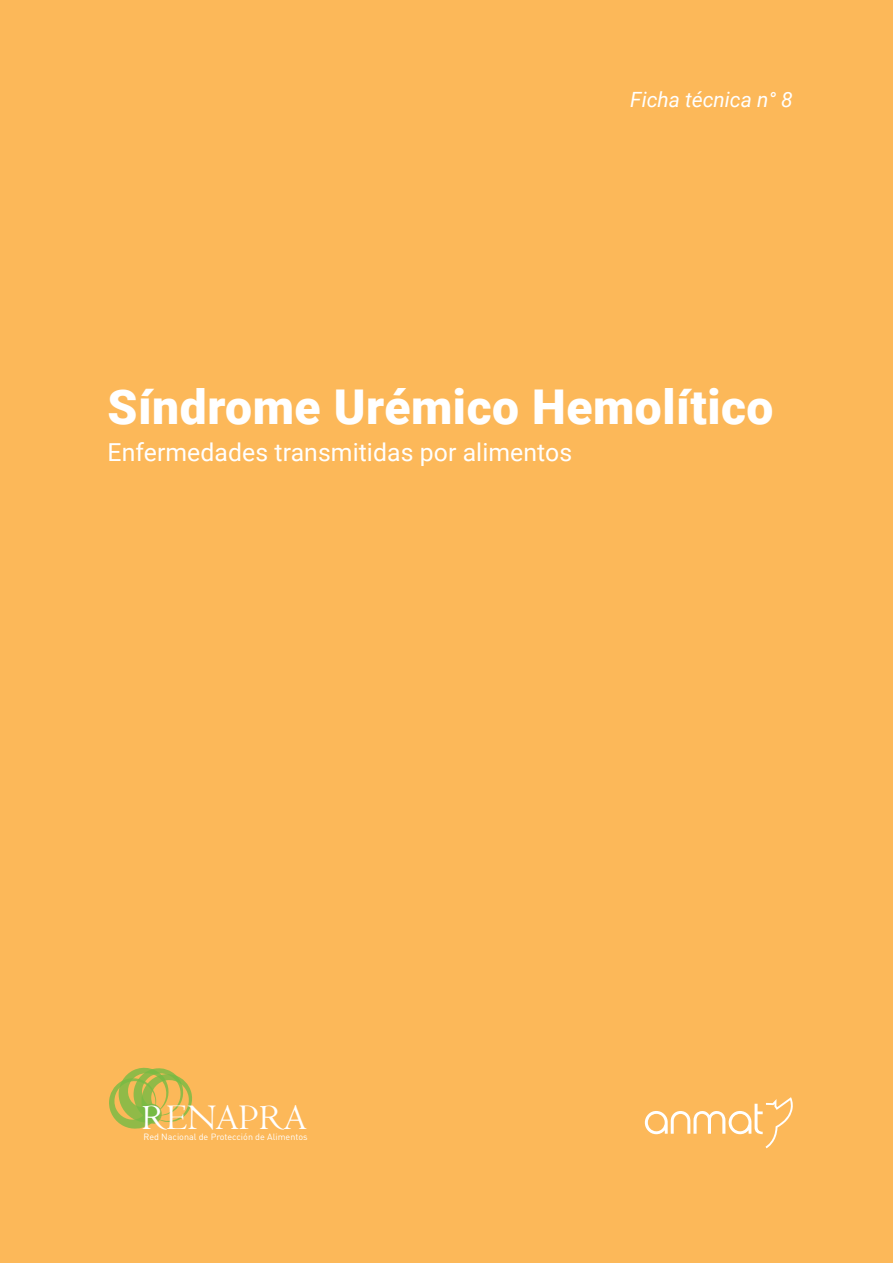
<style>
.page{position:relative;width:893px;height:1263px;background:#fcb859}
.page>*{position:absolute;margin:0;border:0;box-sizing:border-box;transform-origin:0 0}
.t1{font:900 48px "Roboto";letter-spacing:.01em;color:#fff}
.t2{font:37.5px "Centaur";letter-spacing:-.01em;color:#fff}
.t3{font:24.75px "Roboto";letter-spacing:.005em;color:#fff}
.t4{font:italic 21px "Roboto";color:#fff}
.t5{font:9px "DIN Pro";color:#fff}
</style>
<div class="page">
<svg style="left:645px;top:1097px;width:148px;height:51px"></svg>
<svg style="left:109px;top:1068px;width:83px;height:60px"></svg>
<p class="t4" style="left:630px;top:84px;width:164px">Ficha técnica n° 8</p>
<h1 class="t1" style="left:107px;top:373px;width:667px">Síndrome Urémico Hemolítico</h1>
<p class="t3" style="left:107px;top:435px;width:466px">Enfermedades transmitidas por alimentos</p>
<h2 class="t2" style="left:142px;top:1095px;width:166px">RENAPRA</h2>
<p class="t5" style="left:143px;top:1131px;width:166px">Red Nacional de Protección de Alimentos</p>
</div>
